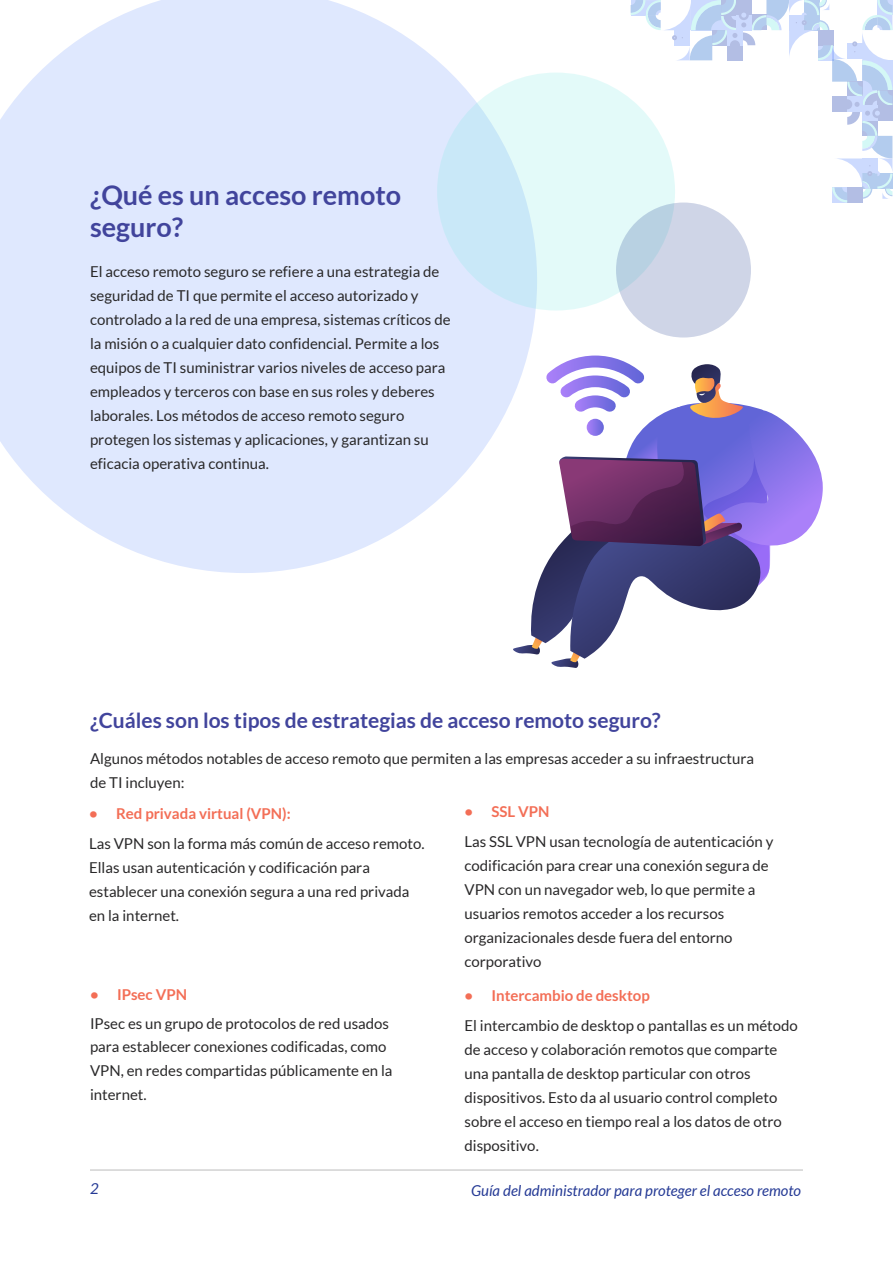
<style>
.page{position:relative;width:893px;height:1263px;background:#fff}
.page>*{position:absolute;margin:0;border:0;box-sizing:border-box;transform-origin:0 0}
.t1{font:700 27px/32.4px "Lato";color:#41449c}
.t2{font:700 21px "Lato";color:#41449c}
.t3{font:15px/24px "Lato";color:#292829}
.t4{font:700 15px "Lato";color:#f36e56}
.t5{font:italic 15px "Lato";color:#253a95}
</style>
<div class="page">
<hr style="left:90px;top:1170px;width:713px;height:1px;background:#bbbcbb">
<svg style="left:631px;top:0;width:262px;height:202px"></svg>
<svg style="left:0;top:0;width:537px;height:573px;background:#e3ebfe"></svg>
<svg style="left:437px;top:73px;width:238px;height:238px;background:#daf4f8"></svg>
<svg style="left:616px;top:203px;width:135px;height:135px;background:#cbd4e6"></svg>
<svg style="left:513px;top:356px;width:310px;height:312px"></svg>
<h1 class="t1" style="left:90px;top:178px;width:313px">¿Qué es un acceso remoto seguro?</h1>
<p class="t3" style="left:90px;top:259px;width:362px">El acceso remoto seguro se refiere a una estrategia de seguridad de TI que permite el acceso autorizado y controlado a la red de una empresa, sistemas críticos de la misión o a cualquier dato confidencial. Permite a los equipos de TI suministrar varios niveles de acceso para empleados y terceros con base en sus roles y deberes laborales. Los métodos de acceso remoto seguro protegen los sistemas y aplicaciones, y garantizan su eficacia operativa continua.</p>
<h2 class="t2" style="left:90px;top:708px;width:572px">¿Cuáles son los tipos de estrategias de acceso remoto seguro?</h2>
<p class="t3" style="left:90px;top:747px;width:665px">Algunos métodos notables de acceso remoto que permiten a las empresas acceder a su infraestructura de TI incluyen:</p>
<p class="t4" style="left:89px;top:805px;width:203px">• Red privada virtual (VPN):</p>
<p class="t3" style="left:89px;top:832px;width:337px">Las VPN son la forma más común de acceso remoto.<br>Ellas usan autenticación y codificación para establecer una conexión segura a una red privada en la internet.</p>
<p class="t4" style="left:464px;top:803px;width:87px">• SSL VPN</p>
<p class="t3" style="left:464px;top:829px;width:310px">Las SSL VPN usan tecnología de autenticación y codificación para crear una conexión segura de VPN con un navegador web, lo que permite a usuarios remotos acceder a los recursos organizacionales desde fuera del entorno corporativo</p>
<p class="t4" style="left:90px;top:986px;width:99px">• IPsec VPN</p>
<p class="t3" style="left:90px;top:1011px;width:304px">IPsec es un grupo de protocolos de red usados para establecer conexiones codificadas, como VPN, en redes compartidas públicamente en la internet.</p>
<p class="t4" style="left:464px;top:987px;width:187px">• Intercambio de desktop</p>
<p class="t3" style="left:464px;top:1013px;width:335px">El intercambio de desktop o pantallas es un método de acceso y colaboración remotos que comparte una pantalla de desktop particular con otros dispositivos. Esto da al usuario control completo sobre el acceso en tiempo real a los datos de otro dispositivo.</p>
<p class="t5" style="left:90px;top:1180px;width:10px">2</p>
<p class="t5" style="left:471px;top:1182px;width:332px">Guía del administrador para proteger el acceso remoto</p>
</div>
